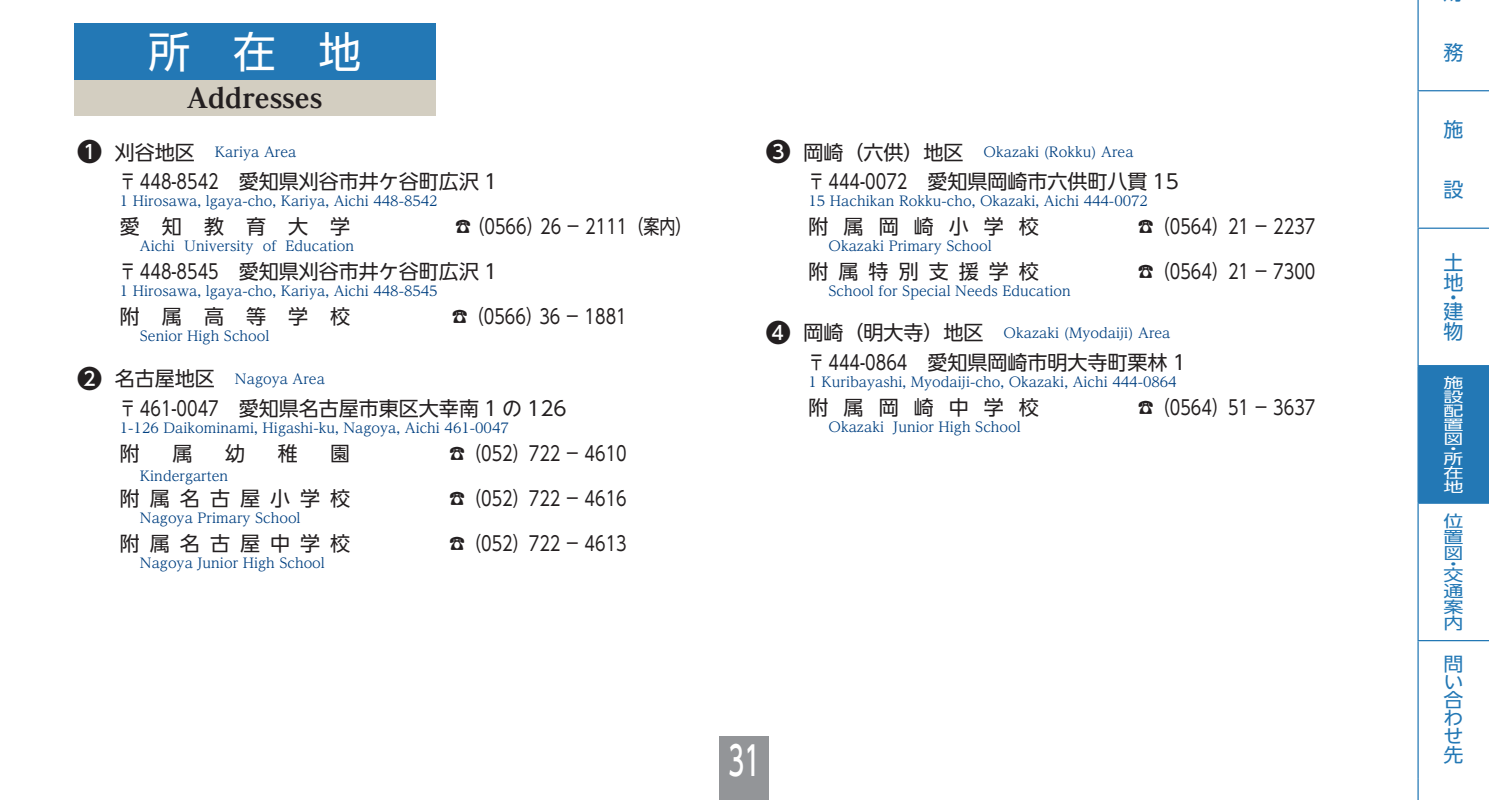
<style>
.page{position:relative;width:1489px;height:800px;background:#fff}
.page>*{position:absolute;margin:0;border:0;box-sizing:border-box;transform-origin:0 0}
.t1{font:42.5px "UD Shin Go NT Pro";color:#fff}
.t2{font:500 40px "UD Shin Go NT Pro";color:#fff;scale:.6 1}
.t3{font:800 26.25px "UD Reimin Pro";color:#231f20}
.t4{font:20px "UD Shin Go NT Pro";color:#231f20;scale:.8 1}
.t5{font:20px "UD Shin Go NT Pro";letter-spacing:.5em;color:#231f20}
.t6{font:20px "UD Shin Go NT Pro";color:#231f20}
.t7{font:20px "UD Shin Go NT Pro";letter-spacing:.755em;color:#231f20}
.t8{font:20px/20px "UD Shin Go NT Pr 6 N";color:#2378b5}
.t9{font:19px/18px "UD Shin Go NT Pr 6 N";color:#2378b5;text-align:justify;scale:1.05 1}
.t10{font:16px/16px "UD Shin Go NT Pr 6 N";color:#2378b5;text-align:justify;scale:1.25 1}
.t11{font:14px/14px "UD Shin Go NT Pr 6 N";color:#fff;scale:1.43 1}
.t12{font:13.75px "UD Reimin Pro";color:#014081}
.s1{font-family:"UD Shin Go NT Pro";font-weight:500;font-size:25px;color:#231f20}
.s2{font-family:"UD Shin Go NT Pro";font-size:20px;color:#231f20}
</style>
<div class="page">
<div style="left:719px;top:736px;width:50px;height:64px;background:#939598"></div>
<hr style="left:1417px;top:90px;width:71px;height:1px;background:#2378b5">
<hr style="left:1417px;top:228px;width:71px;height:1px;background:#2378b5">
<div style="left:1417px;top:365px;width:72px;height:139px;background:#2378b5"></div>
<hr style="left:1417px;top:640px;width:71px;height:1px;background:#2378b5">
<hr style="left:1417px;top:0;width:1px;height:90px;background:#2378b5">
<hr style="left:1417px;top:91px;width:1px;height:137px;background:#2378b5">
<hr style="left:1417px;top:229px;width:1px;height:136px;background:#2378b5">
<hr style="left:1417px;top:366px;width:1px;height:136px;background:#2378b5">
<hr style="left:1417px;top:504px;width:1px;height:136px;background:#2378b5">
<hr style="left:1417px;top:641px;width:1px;height:137px;background:#2378b5">
<svg style="left:1417px;top:778px;width:1px;height:22px"></svg>
<div style="left:74px;top:23px;width:361px;height:57px;background:#2378b5"></div>
<div style="left:74px;top:80px;width:361px;height:35px;background:#d3cec1"></div>
<h1 class="t1" style="left:148px;top:17px;width:214px">所在地</h1>
<h3 class="t3" style="left:187px;top:76px;width:137px">Addresses</h3>
<p class="t12" style="left:77px;top:141px;width:220px"><span class="s1">❶</span> <span class="s2">刈谷地区　</span>Kariya Area</p>
<h3 class="t4" style="left:120px;top:165px;width:473px">〒 448-8542　愛知県刈谷市井ケ谷町広沢 1</h3>
<p class="t12" style="left:120px;top:190px;width:319px">1 Hirosawa, lgaya-cho, Kariya, Aichi 448-8542</p>
<h3 class="t6" style="left:120px;top:210px;width:232px">愛知教育大学</h3>
<h3 class="t4" style="left:455px;top:210px;width:297px">☎ （0566）26 － 2111（案内）</h3>
<p class="t12" style="left:140px;top:235px;width:216px">Aichi University of Education</p>
<h3 class="t4" style="left:120px;top:255px;width:473px">〒 448-8545　愛知県刈谷市井ケ谷町広沢 1</h3>
<p class="t12" style="left:120px;top:280px;width:319px">1 Hirosawa, lgaya-cho, Kariya, Aichi 448-8545</p>
<h3 class="t6" style="left:120px;top:300px;width:232px">附属高等学校</h3>
<h3 class="t4" style="left:452px;top:300px;width:220px">☎（0566）36 － 1881</h3>
<p class="t12" style="left:140px;top:325px;width:131px">Senior High School</p>
<p class="t12" style="left:77px;top:367px;width:249px"><span class="s1">❷</span> <span class="s2">名古屋地区　</span>Nagoya Area</p>
<h3 class="t4" style="left:120px;top:392px;width:560px">〒 461-0047　愛知県名古屋市東区大幸南 1 の 126</h3>
<p class="t12" style="left:120px;top:416px;width:390px">1-126 Daikominami, Higashi-ku, Nagoya, Aichi 461-0047</p>
<h3 class="t6" style="left:120px;top:437px;width:21px">附</h3>
<h3 class="t6" style="left:172px;top:437px;width:21px">属</h3>
<h3 class="t6" style="left:225px;top:437px;width:21px">幼</h3>
<h3 class="t6" style="left:278px;top:437px;width:21px">稚</h3>
<h3 class="t6" style="left:330px;top:437px;width:21px">園</h3>
<h3 class="t4" style="left:449px;top:437px;width:223px">☎（052）722 － 4610</h3>
<p class="t12" style="left:140px;top:465px;width:90px">Kindergarten</p>
<h3 class="t5" style="left:120px;top:482px;width:232px">附属名古屋小学校</h3>
<h3 class="t4" style="left:449px;top:482px;width:223px">☎（052）722 － 4616</h3>
<p class="t12" style="left:140px;top:506px;width:162px">Nagoya Primary School</p>
<h3 class="t5" style="left:120px;top:527px;width:232px">附属名古屋中学校</h3>
<h3 class="t4" style="left:449px;top:527px;width:223px">☎（052）722 － 4613</h3>
<p class="t12" style="left:140px;top:551px;width:187px">Nagoya Junior High School</p>
<p class="t12" style="left:766px;top:141px;width:369px"><span class="s1">❸</span> <span class="s2">岡崎（六供）地区　</span>Okazaki (Rokku) Area</p>
<h3 class="t4" style="left:808px;top:165px;width:464px">〒 444-0072　愛知県岡崎市六供町八貫 15</h3>
<p class="t12" style="left:808px;top:190px;width:341px">15 Hachikan Rokku-cho, Okazaki, Aichi 444-0072</p>
<h3 class="t7" style="left:808px;top:210px;width:232px">附属岡崎小学校</h3>
<h3 class="t4" style="left:1137px;top:210px;width:224px">☎（0564）21 － 2237</h3>
<p class="t12" style="left:828px;top:235px;width:165px">Okazaki Primary School</p>
<h3 class="t5" style="left:808px;top:255px;width:232px">附属特別支援学校</h3>
<h3 class="t4" style="left:1137px;top:255px;width:224px">☎（0564）21 － 7300</h3>
<p class="t12" style="left:828px;top:280px;width:244px">School for Special Needs Education</p>
<p class="t12" style="left:766px;top:321px;width:406px"><span class="s1">❹</span> <span class="s2">岡崎（明大寺）地区　</span>Okazaki (Myodaiji) Area</p>
<h3 class="t4" style="left:808px;top:346px;width:473px">〒 444-0864　愛知県岡崎市明大寺町栗林 1</h3>
<p class="t12" style="left:808px;top:370px;width:369px">1 Kuribayashi, Myodaiji-cho, Okazaki, Aichi 444-0864</p>
<h3 class="t7" style="left:808px;top:391px;width:232px">附属岡崎中学校</h3>
<h3 class="t4" style="left:1137px;top:391px;width:224px">☎（0564）51 － 3637</h3>
<p class="t12" style="left:828px;top:415px;width:194px">Okazaki Junior High School</p>
<h2 class="t2" style="left:728px;top:728px;width:54px">31</h2>
<h3 class="t8" style="left:1443px;top:41px;width:21px">務</h3>
<h3 class="t8" style="left:1443px;top:119px;width:21px">施</h3>
<h3 class="t8" style="left:1443px;top:179px;width:21px">設</h3>
<h3 class="t8" style="left:1443px;top:252px;width:21px">土地</h3>
<h3 class="t8" style="left:1443px;top:289px;width:21px;line-height:14px">・建</h3>
<h3 class="t8" style="left:1443px;top:320px;width:20px">物</h3>
<p class="t11" style="left:1443px;top:375px;width:15px;text-align:justify">施設配置図</p>
<p class="t11" style="left:1443px;top:443px;width:15px;line-height:9.8px">・所</p>
<p class="t11" style="left:1443px;top:465px;width:15px">在地</p>
<p class="t10" style="left:1443px;top:512px;width:17px">位置図</p>
<p class="t10" style="left:1443px;top:558px;width:17px;line-height:11.2px">・交</p>
<p class="t10" style="left:1443px;top:583px;width:17px">通案内</p>
<h3 class="t9" style="left:1443px;top:654px;width:20px">問い合わせ先</h3>
</div>
